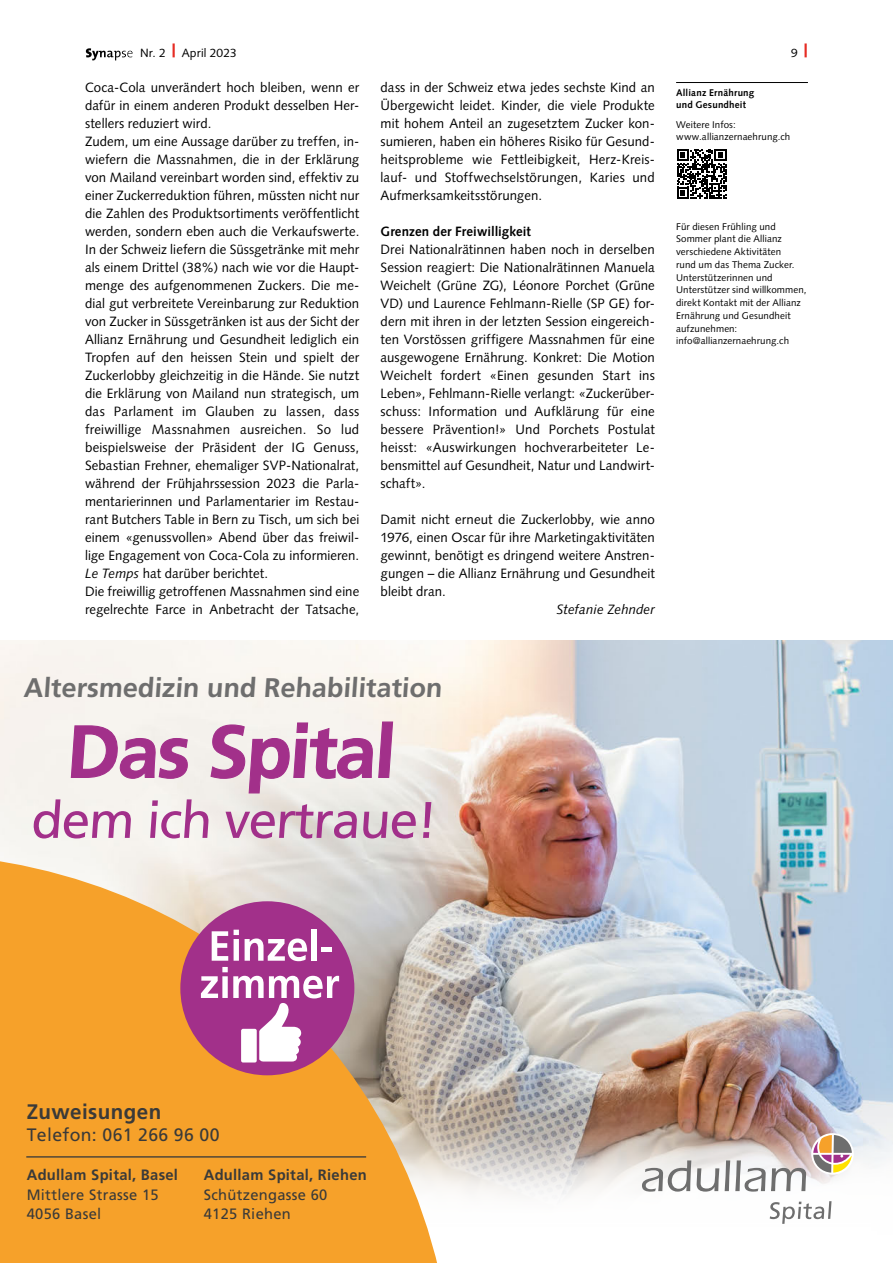
<style>
.page{position:relative;width:893px;height:1263px;background:#fff}
.page>*{position:absolute;margin:0;border:0;box-sizing:border-box;transform-origin:0 0}
.t1{font:700 27px "Frutiger LT Std";color:#6e6e6e}
.t2{font:700 21px "Frutiger LT Std";letter-spacing:.02em;color:#3a3a39}
.t3{font:18px "Frutiger LT Std";letter-spacing:.02em;color:#3a3a39}
.t4{font:15px/19.5px "Frutiger LT Std";letter-spacing:.02em;color:#3a3a39}
.t5{font:700 15px "Frutiger LT Std";letter-spacing:.02em;color:#3a3a39}
.t6{font:13.5px/18px "Syntax LT Std";letter-spacing:.005em;color:#000}
.t7{font:700 13.5px "Syntax LT Std";letter-spacing:.01em;color:#000}
.t8{font:italic 13.5px "Syntax LT Std";letter-spacing:.005em;color:#000}
.t9{font:12px "Syntax LT Std";letter-spacing:.01em;color:#000}
.t10{font:9.75px/12.8px "Syntax LT Std";letter-spacing:.01em;color:#000}
.t11{font:700 9.75px/12.8px "Syntax LT Std";letter-spacing:.02em;color:#000}
.s1{font-weight:900;font-size:18px;color:#e62c24}
.s2{font-style:italic}
</style>
<div class="page">
<svg style="left:86px;top:48px;width:47px;height:12px"></svg>
<hr style="left:676px;top:82px;width:132px;height:1px;background:#000">
<svg style="left:677px;top:149px;width:50px;height:50px"></svg>
<img style="left:0;top:641px;width:893px;height:463px">
<img style="left:457px;top:1104px;width:436px;height:115px">
<svg style="left:0;top:853px;width:457px;height:410px;background:#eaad59"></svg>
<div style="left:180px;top:901px;width:174px;height:174px;background:#a2308a;border-radius:50%"></div>
<svg style="left:212px;top:931px;width:16px;height:30px"></svg>
<svg style="left:234px;top:930px;width:5px;height:31px"></svg>
<svg style="left:245px;top:938px;width:62px;height:23px"></svg>
<div style="left:311px;top:929px;width:6px;height:32px;background:#fff"></div>
<div style="left:321px;top:947px;width:11px;height:5px;background:#fff"></div>
<svg style="left:201px;top:967px;width:138px;height:95px"></svg>
<svg style="left:811px;top:1133px;width:43px;height:42px"></svg>
<svg style="left:642px;top:1160px;width:49px;height:31px"></svg>
<svg style="left:697px;top:1168px;width:22px;height:23px"></svg>
<svg style="left:725px;top:1160px;width:81px;height:31px"></svg>
<svg style="left:813px;top:1135px;width:39px;height:37px"></svg>
<svg style="left:770px;top:1201px;width:61px;height:23px"></svg>
<svg style="left:33px;top:721px;width:383px;height:117px;background:#dbb9cf"></svg>
<svg style="left:423px;top:802px;width:8px;height:36px"></svg>
<hr style="left:26px;top:1156px;width:340px;height:1px;background:#3a3a39">
<p class="t9" style="left:140px;top:46px;width:98px">Nr. 2 <span class="s1">|</span> April 2023</p>
<p class="t9" style="left:791px;top:46px;width:18px">9 <span class="s1">|</span></p>
<p class="t11" style="left:676px;top:86px;width:80px">Allianz Ernährung und Gesundheit</p>
<p class="t10" style="left:676px;top:118px;width:116px">Weitere Infos: www.allianzernaehrung.ch</p>
<p class="t6" style="left:85px;top:78px;width:276px">Coca- Cola unverändert hoch bleiben, wenn er dafür in einem anderen Produkt desselben Her&shy;stellers reduziert wird.<br>Zudem, um eine Aussage darüber zu treffen, in&shy;wiefern die Massnahmen, die in der Erklärung von Mailand vereinbart worden sind, effektiv zu einer Zuckerreduktion führen, müssten nicht nur die Zahlen des Produktsortiments veröffentlicht werden, sondern eben auch die Verkaufswerte.<br>In der Schweiz liefern die Süssgetränke mit mehr als einem Drittel (38%) nach wie vor die Haupt&shy;menge des aufgenommenen Zuckers. Die me&shy;dial gut verbreitete Vereinbarung zur Reduktion von Zucker in Süssgetränken ist aus der Sicht der Allianz Ernährung und Gesundheit lediglich ein Tropfen auf den heissen Stein und spielt der Zuckerlobby gleichzeitig in die Hände. Sie nutzt die Erklärung von Mailand nun strategisch, um das Parlament im Glauben zu lassen, dass freiwillige Massnahmen ausreichen. So lud beispielsweise der Präsident der IG Genuss, Sebastian Frehner, ehemaliger SVP-Nationalrat, während der Frühjahrssession 2023 die Parla&shy;mentarierinnen und Parlamentarier im Restau&shy;rant Butchers Table in Bern zu Tisch, um sich bei einem «genussvollen» Abend über das freiwil&shy;lige Engagement von Coca- Cola zu informieren.<br><span class="s2">Le Temps</span> hat darüber berichtet.<br>Die freiwillig getroffenen Massnahmen sind eine regelrechte Farce in Anbetracht der Tatsache,</p>
<p class="t6" style="left:381px;top:78px;width:276px">dass in der Schweiz etwa jedes sechste Kind an Übergewicht leidet. Kinder, die viele Produkte mit hohem Anteil an zugesetztem Zucker kon&shy;sumieren, haben ein höheres Risiko für Gesund&shy;heitsprobleme wie Fettleibigkeit, Herz-Kreis&shy;lauf- und Stoffwechselstörungen, Karies und Aufmerksamkeitsstörungen.</p>
<p class="t10" style="left:676px;top:220px;width:132px">Für diesen Frühling und<br>Sommer plant die Allianz verschiedene Aktivitäten<br>rund um das Thema Zucker.<br>Unterstützerinnen und<br>Unterstützer sind willkommen, direkt Kontakt mit der Allianz<br>Ernährung und Gesundheit aufzunehmen: info@allianzernaehrung.ch</p>
<p class="t7" style="left:381px;top:223px;width:152px">Grenzen der Freiwilligkeit</p>
<p class="t6" style="left:381px;top:240px;width:276px;text-align:justify">Drei Nationalrätinnen haben noch in derselben Session reagiert: Die Nationalrätinnen Manuela Weichelt (Grüne ZG), Léonore Porchet (Grüne VD) und Laurence Fehlmann- Rielle (SP GE) for&shy;dern mit ihren in der letzten Session eingereich&shy;ten Vorstössen griffigere Massnahmen für eine ausgewogene Ernährung. Konkret: Die Motion Weichelt fordert «Einen gesunden Start ins Leben», Fehlmann- Rielle verlangt: «Zuckerüber&shy;schuss: Information und Aufklärung für eine bessere Prävention!» Und Porchets Postulat heisst: «Auswirkungen hochverarbeiteter Le&shy;bensmittel auf Gesundheit, Natur und Landwirt&shy;schaft».</p>
<p class="t6" style="left:381px;top:510px;width:276px;text-align:justify">Damit nicht erneut die Zuckerlobby, wie anno 1976, einen Oscar für ihre Marketingaktivitäten gewinnt, benötigt es dringend weitere Anstren&shy;gungen – die Allianz Ernährung und Gesundheit bleibt dran.</p>
<p class="t8" style="left:557px;top:601px;width:99px">Stefanie Zehnder</p>
<h1 class="t1" style="left:24px;top:672px;width:422px">Altersmedizin und Rehabilitation</h1>
<h2 class="t2" style="left:27px;top:1099px;width:136px">Zuweisungen</h2>
<h3 class="t3" style="left:27px;top:1124px;width:194px">Telefon: 061 266 96 00</h3>
<p class="t5" style="left:27px;top:1166px;width:153px">Adullam Spital, Basel</p>
<p class="t4" style="left:27px;top:1185px;width:133px">Mittlere Strasse 15<br>4056 Basel</p>
<p class="t5" style="left:204px;top:1166px;width:165px">Adullam Spital, Riehen</p>
<p class="t4" style="left:204px;top:1185px;width:125px">Schützengasse 60<br>4125 Riehen</p>
</div>
